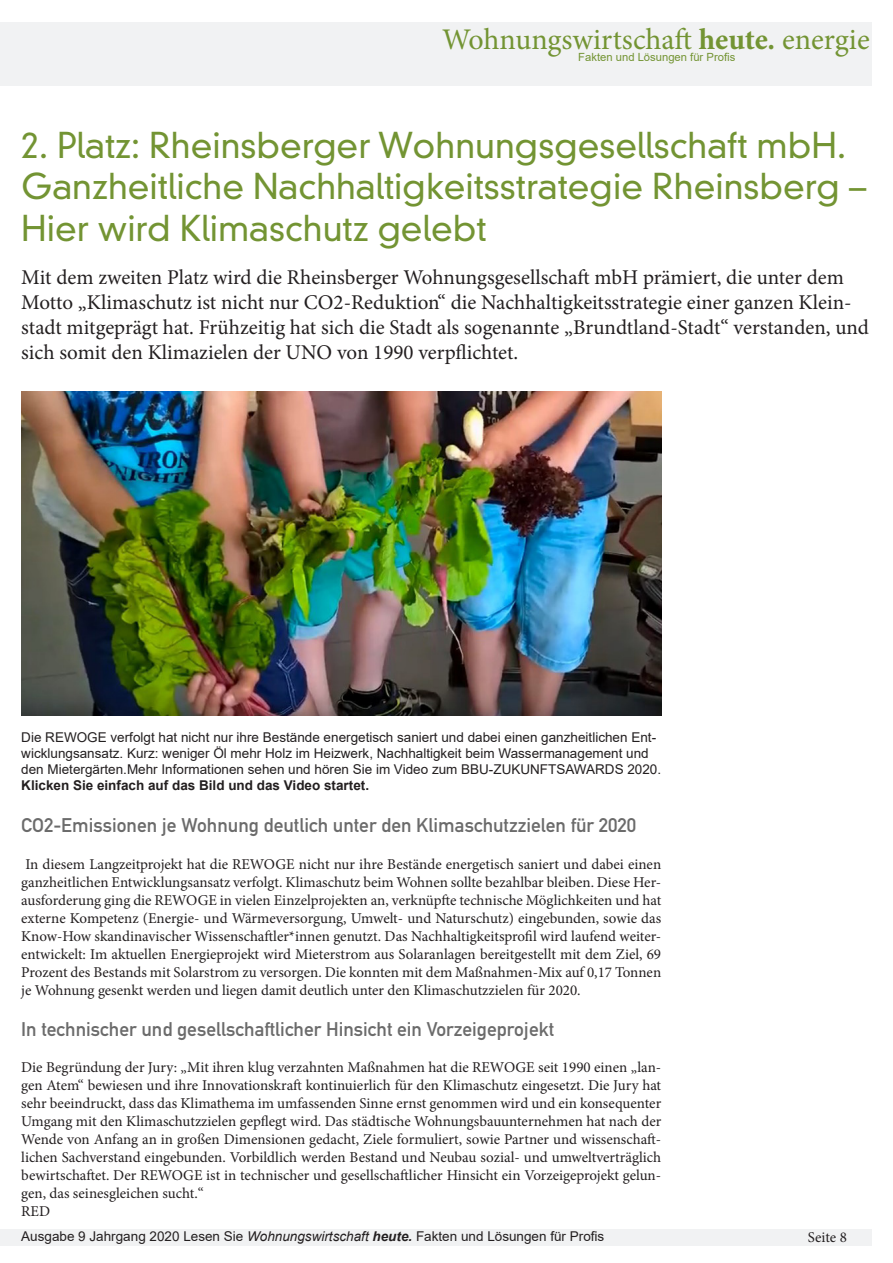
<style>
.page{position:relative;width:893px;height:1263px;background:#fff}
.page>*{position:absolute;margin:0;border:0;box-sizing:border-box;transform-origin:0 0}
.t1{font:300 34.5px/41.4px "DIN Neuzeit Grotesk Std";color:#739433}
.t2{font:30px "Minion Pro";color:#739433}
.t3{font:21px/25.2px "Minion Pro";color:#231f20}
.t4{font:19.5px "DIN Mittelschrift Std";color:#6b6b6b}
.t5{font:15px/18px "Minion Pro";color:#231f20;text-align:justify}
.t6{font:13.5px/16.2px "Arial";color:#231f20}
.t7{font:700 13.5px "Arial";color:#231f20}
.t8{font:11.25px "Arial";color:#739433}
.s1{font-weight:700}
.s2{font-style:italic}
.s3{font-weight:700;font-style:italic}
</style>
<div class="page">
<div style="left:0;top:22px;width:872px;height:64px;background:#f1f2f3"></div>
<div style="left:0;top:1229px;width:872px;height:17px;background:#f1f2f3"></div>
<img style="left:21px;top:392px;width:640px;height:323px">
<p class="t2" style="left:442px;top:20px;width:429px">Wohnungswirtschaft <span class="s1">heute.</span> energie</p>
<p class="t8" style="left:578px;top:49px;width:158px">Fakten und Lösungen für Profis</p>
<p class="t1" style="left:21px;top:125px;width:826px">2. Platz: Rheinsberger Wohnungsgesellschaft mbH.</p>
<p class="t1" style="left:21px;top:166px;width:846px">Ganzheitliche Nachhaltigkeitsstrategie Rheinsberg –<br>Hier wird Klimaschutz gelebt</p>
<p class="t3" style="left:21px;top:265px;width:849px">Mit dem zweiten Platz wird die Rheinsberger Wohnungsgesellschaft mbH prämiert, die unter dem Motto „Klimaschutz ist nicht nur CO2-Reduktion“ die Nachhaltigkeitsstrategie einer ganzen Klein&shy;stadt mitgeprägt hat. Frühzeitig hat sich die Stadt als sogenannte „Brundtland-Stadt“ verstanden, und sich somit den Klimazielen der UNO von 1990 verpflichtet.</p>
<p class="t6" style="left:21px;top:729px;width:641px">Die REWOGE verfolgt hat nicht nur ihre Bestände energetisch saniert und dabei einen ganzheitlichen Ent&shy;wicklungsansatz. Kurz: weniger Öl mehr Holz im Heizwerk, Nachhaltigkeit beim Wassermanagement und den Mietergärten.Mehr Informationen sehen und hören Sie im Video zum BBU-ZUKUNFTSAWARDS 2020.</p>
<p class="t7" style="left:21px;top:776px;width:349px">Klicken Sie einfach auf das Bild und das Video startet.</p>
<p class="t4" style="left:21px;top:814px;width:617px">CO2-Emissionen je Wohnung deutlich unter den Klimaschutzzielen für 2020</p>
<p class="t5" style="left:21px;top:855px;width:641px">In diesem Langzeitprojekt hat die REWOGE nicht nur ihre Bestände energetisch saniert und dabei einen ganzheitlichen Entwicklungsansatz verfolgt. Klimaschutz beim Wohnen sollte bezahlbar bleiben. Diese Her&shy;ausforderung ging die REWOGE in vielen Einzelprojekten an, verknüpfte technische Möglichkeiten und hat externe Kompetenz (Energie- und Wärmeversorgung, Umwelt- und Naturschutz) eingebunden, sowie das Know-How skandinavischer Wissenschaftler*innen genutzt. Das Nachhaltigkeitsprofil wird laufend weiter&shy;entwickelt: Im aktuellen Energieprojekt wird Mieterstrom aus Solaranlagen bereitgestellt mit dem Ziel, 69<br>Prozent des Bestands mit Solarstrom zu versorgen. Die konnten mit dem Maßnahmen-Mix auf 0,17 Tonnen je Wohnung gesenkt werden und liegen damit deutlich unter den Klimaschutzzielen für 2020.</p>
<p class="t4" style="left:21px;top:1017px;width:534px">In technischer und gesellschaftlicher Hinsicht ein Vorzeigeprojekt</p>
<p class="t5" style="left:21px;top:1058px;width:641px">Die Begründung der Jury: „Mit ihren klug verzahnten Maßnahmen hat die REWOGE seit 1990 einen „lan&shy;gen Atem“ bewiesen und ihre Innovationskraft kontinuierlich für den Klimaschutz eingesetzt. Die Jury hat sehr beeindruckt, dass das Klimathema im umfassenden Sinne ernst genommen wird und ein konsequenter Umgang mit den Klimaschutzzielen gepflegt wird. Das städtische Wohnungsbauunternehmen hat nach der Wende von Anfang an in großen Dimensionen gedacht, Ziele formuliert, sowie Partner und wissenschaft&shy;lichen Sachverstand eingebunden. Vorbildlich werden Bestand und Neubau sozial- und umweltverträglich bewirtschaftet. Der REWOGE ist in technischer und gesellschaftlicher Hinsicht ein Vorzeigeprojekt gelun&shy;gen, das seinesgleichen sucht.“</p>
<p class="t5" style="left:21px;top:1202px;width:30px">RED</p>
<p class="t6" style="left:21px;top:1227px;width:585px">Ausgabe 9 Jahrgang 2020 Lesen Sie <span class="s2">Wohnungswirtschaft</span> <span class="s3">heute.</span> Fakten und Lösungen für Profis</p>
<p class="t5" style="left:808px;top:1229px;width:40px">Seite 8</p>
</div>
